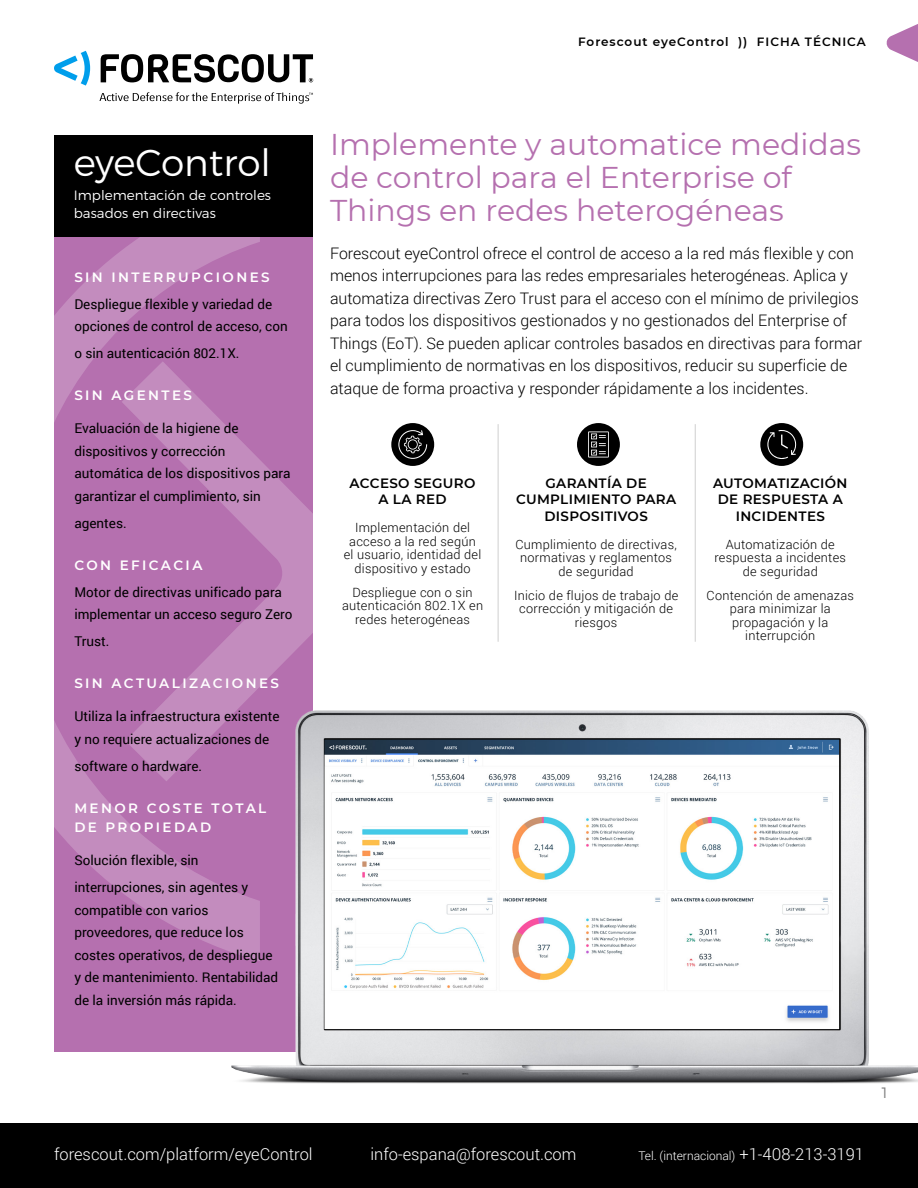
<style>
.page{position:relative;width:918px;height:1188px;background:#fff}
.page>*{position:absolute;margin:0;border:0;box-sizing:border-box;transform-origin:0 0}
.Product_Name{font:300 37.5px "Montserrat";color:#fff}
.Headline_1{font:30px/33px "Montserrat";color:#b570af}
.footer_text{font:300 16.5px "Roboto";color:#fff}
.Body_Copy{font:300 15.9px/22.5px "Roboto";color:#000}
.t1{font:300 15px "Montserrat";color:#808080}
.Highlights_black_tex{font:13.5px/22.5px "Roboto";color:#000}
.Special_column_heade{font:600 13.5px/16.5px "Montserrat";letter-spacing:.025em;color:#000;text-align:center}
.Highllights_white_ti{font:600 13.5px/19.5px "Montserrat";letter-spacing:.18em;color:#fff}
.Product_Description{font:300 13.5px/18px "Montserrat";color:#fff}
.Highlights_black_tex-2{font:600 13.5px "Montserrat";letter-spacing:.18em;color:#fff}
.Body_copy_-_small{font:300 12.75px/13.5px "Roboto";letter-spacing:.02em;color:#000;text-align:center}
.t2{font:300 12px "Roboto";color:#fff}
.Sheet_Name_Title{font:600 12px "Montserrat";letter-spacing:.08em;color:#000}
.s1{font-size:16.5px}
</style>
<div class="page">
<div style="left:55px;top:135px;width:258px;height:917px;background:#b570af"></div>
<svg style="left:54px;top:182px;width:206px;height:282px"></svg>
<svg style="left:54px;top:678px;width:46px;height:283px"></svg>
<svg style="left:122px;top:361px;width:191px;height:250px"></svg>
<div style="left:55px;top:135px;width:258px;height:102px;background:#000"></div>
<img style="left:100px;top:611px;width:818px;height:473px">
<div style="left:760px;top:423px;width:43px;height:43px;background:#000;border-radius:50%"></div>
<hr style="left:498px;top:424px;width:1px;height:218px;background:#000">
<hr style="left:695px;top:424px;width:1px;height:218px;background:#000">
<svg style="left:886px;top:24px;width:32px;height:38px"></svg>
<div style="left:577px;top:423px;width:43px;height:43px;background:#000;border-radius:50%"></div>
<div style="left:391px;top:423px;width:43px;height:43px;background:#000;border-radius:50%"></div>
<svg style="left:766px;top:429px;width:32px;height:30px"></svg>
<svg style="left:398px;top:430px;width:29px;height:29px"></svg>
<svg style="left:588px;top:431px;width:21px;height:27px"></svg>
<svg style="left:54px;top:51px;width:36px;height:35px"></svg>
<svg style="left:101px;top:54px;width:212px;height:29px"></svg>
<svg style="left:99px;top:92px;width:214px;height:12px"></svg>
<div style="left:0;top:1123px;width:918px;height:65px;background:#000"></div>
<p class="Sheet_Name_Title" style="left:578px;top:34px;width:289px">Forescout eyeControl )) FICHA TÉCNICA</p>
<p class="Product_Name" style="left:74px;top:133px;width:199px">eyeControl</p>
<p class="Product_Description" style="left:74px;top:185px;width:199px">Implementación de controles basados en directivas</p>
<p class="Highlights_black_tex-2" style="left:74px;top:267px;width:197px">SIN INTERRUPCIONES</p>
<p class="Highlights_black_tex" style="left:74px;top:292px;width:215px">Despliegue flexible y variedad de opciones de control de acceso, con</p>
<p class="Highlights_black_tex" style="left:74px;top:341px;width:167px">o sin autenticación 802.1X.</p>
<p class="Highllights_white_ti" style="left:74px;top:385px;width:119px">SIN AGENTES</p>
<p class="Highlights_black_tex" style="left:74px;top:416px;width:218px">Evaluación de la higiene de dispositivos y corrección automática de los dispositivos para garantizar el cumplimiento, sin</p>
<p class="Highlights_black_tex" style="left:74px;top:511px;width:54px">agentes.</p>
<p class="Highlights_black_tex-2" style="left:74px;top:555px;width:130px">CON EFICACIA</p>
<p class="Highlights_black_tex" style="left:74px;top:580px;width:220px">Motor de directivas unificado para implementar un acceso seguro Zero</p>
<p class="Highlights_black_tex" style="left:74px;top:629px;width:37px">Trust.</p>
<p class="Highllights_white_ti" style="left:74px;top:673px;width:206px">SIN ACTUALIZACIONES</p>
<p class="Highlights_black_tex" style="left:74px;top:704px;width:207px">Utiliza la infraestructura existente y no requiere actualizaciones de</p>
<p class="Highlights_black_tex" style="left:74px;top:754px;width:129px">software o hardware.</p>
<p class="Highllights_white_ti" style="left:74px;top:797px;width:194px">MENOR COSTE TOTAL<br>DE PROPIEDAD</p>
<p class="Highlights_black_tex" style="left:74px;top:846px;width:176px;line-height:27px">Solución flexible, sin interrupciones, sin agentes y</p>
<p class="Highlights_black_tex" style="left:74px;top:898px;width:205px">compatible con varios proveedores, que reduce los costes operativos, de despliegue y de mantenimiento. Rentabilidad de la inversión más rápida.</p>
<p class="Headline_1" style="left:330px;top:127px;width:533px">Implemente y automatice medidas de control para el Enterprise of<br>Things en redes heterogéneas</p>
<p class="Body_Copy" style="left:330px;top:241px;width:534px">Forescout eyeControl ofrece el control de acceso a la red más flexible y con menos interrupciones para las redes empresariales heterogéneas. Aplica y automatiza directivas Zero Trust para el acceso con el mínimo de privilegios para todos los dispositivos gestionados y no gestionados del Enterprise of Things (EoT). Se pueden aplicar controles basados en directivas para formar el cumplimiento de normativas en los dispositivos, reducir su superficie de ataque de forma proactiva y responder rápidamente a los incidentes.</p>
<p class="Special_column_heade" style="left:350px;top:474px;width:127px">ACCESO SEGURO<br>A LA RED</p>
<p class="Body_copy_-_small" style="left:344px;top:520px;width:139px">Implementación del acceso a la red según el usuario, identidad del dispositivo y estado</p>
<p class="Body_copy_-_small" style="left:342px;top:585px;width:143px">Despliegue con o sin autenticación 802.1X en redes heterogéneas</p>
<p class="Special_column_heade" style="left:516px;top:474px;width:162px">GARANTÍA DE<br>CUMPLIMIENTO PARA<br>DISPOSITIVOS</p>
<p class="Body_copy_-_small" style="left:515px;top:537px;width:163px">Cumplimiento de directivas, normativas y reglamentos de seguridad</p>
<p class="Body_copy_-_small" style="left:514px;top:588px;width:166px">Inicio de flujos de trabajo de corrección y mitigación de riesgos</p>
<p class="Special_column_heade" style="left:713px;top:474px;width:136px">AUTOMATIZACIÓN<br>DE RESPUESTA A<br>INCIDENTES</p>
<p class="Body_copy_-_small" style="left:715px;top:537px;width:133px">Automatización de respuesta a incidentes de seguridad</p>
<p class="Body_copy_-_small" style="left:707px;top:588px;width:149px">Contención de amenazas para minimizar la propagación y la interrupción</p>
<p class="footer_text" style="left:54px;top:1143px;width:260px">forescout.com/platform/eyeControl</p>
<p class="footer_text" style="left:370px;top:1143px;width:208px">info-espana@forescout.com</p>
<p class="t2" style="left:638px;top:1148px;width:227px">Tel. (internacional) <span class="s1">+1-408-213-3191</span></p>
<p class="t1" style="left:880px;top:1081px;width:11px">1</p>
</div>
